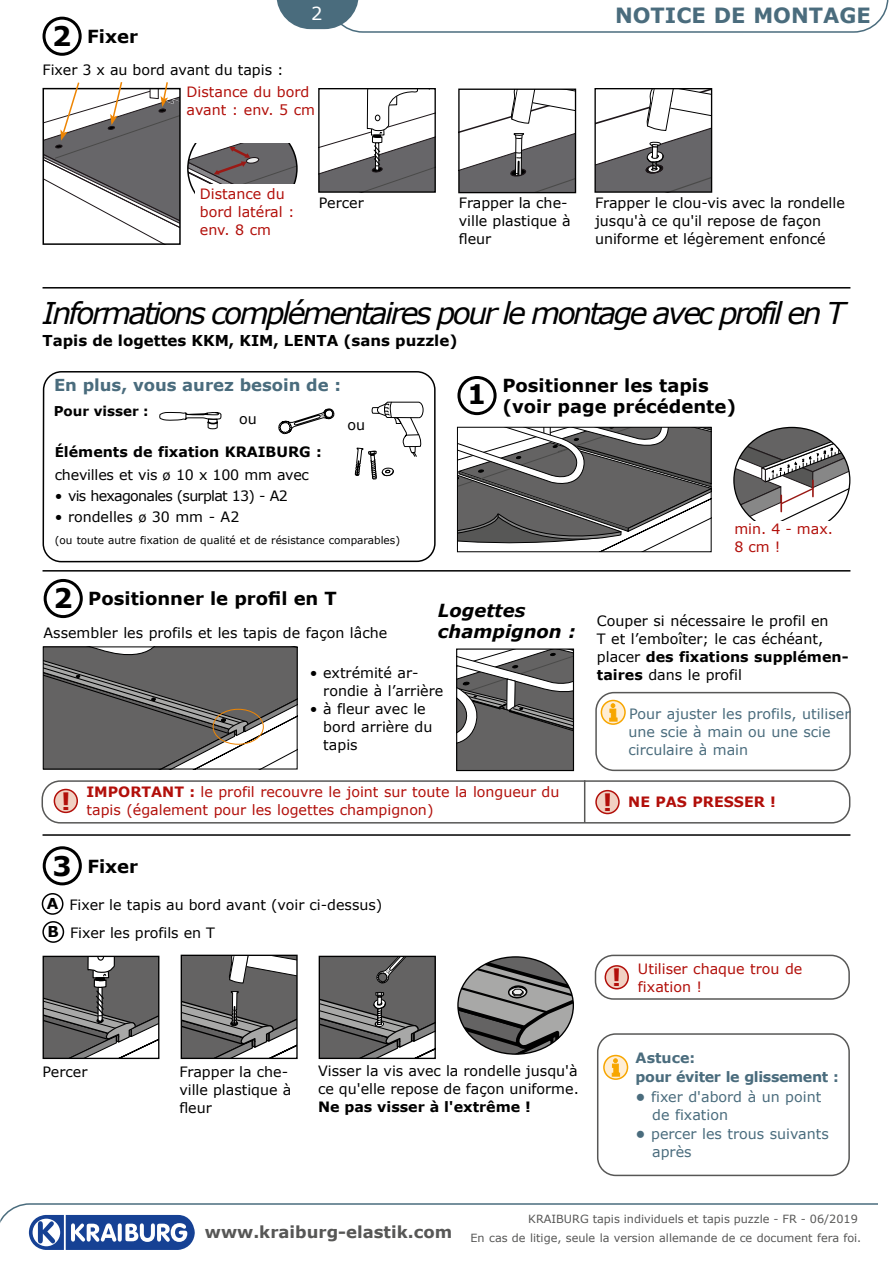
<style>
.page{position:relative;width:893px;height:1263px;background:#fff}
.page>*{position:absolute;margin:0;border:0;box-sizing:border-box;transform-origin:0 0}
.t1{font:italic 30px "Verdana";letter-spacing:-.09em;color:#000}
.t2{font:700 27px "Verdana";color:#000}
.t3{font:700 24px "Verdana";color:#b20f0a}
.t4{font:700 21px "Verdana";color:#4a6c7d}
.t5{font:700 18px/21px "Verdana";color:#000;text-align:center}
.t6{font:italic 700 18px/21px "Verdana";color:#000}
.t7{font:18px "Verdana";color:#fff}
.t8{font:700 16.5px "Verdana";color:#4a6c7d}
.t9{font:700 15px "Verdana";color:#000}
.t10{font:14.25px/18px "Verdana";color:#000}
.t11{font:14.25px/18px "Verdana";color:#b20f0a}
.t12{font:14.25px/18px "Verdana";color:#4a6c7d}
.t13{font:700 14.25px/22.5px "Verdana";color:#000}
.t14{font:700 14.25px/19.5px "Verdana";letter-spacing:-.025em;color:#4a6c7d}
.t15{font:14.25px "Verdana";letter-spacing:-.05em;color:#000}
.t16{font:700 14.25px "Verdana";color:#b20f0a}
.t17{font:700 13.5px "Verdana";color:#000}
.t18{font:11.25px "Verdana";color:#575756}
.t19{font:10.5px "Verdana";color:#000}
.s1{font-size:27px}
.s2{font-size:13.5px}
.s3{font-weight:400}
.s4{font-weight:400;font-size:13.5px}
.s5{font-weight:700}
.s6{font-size:24px}
.s7{font-weight:700;font-size:15px}
</style>
<div class="page">
<svg style="left:276px;top:0;width:612px;height:33px"></svg>
<svg style="left:0;top:1203px;width:878px;height:20px"></svg>
<svg style="left:27px;top:1213px;width:169px;height:37px"></svg>
<div style="left:43px;top:846px;width:39px;height:39px;border:3px solid #000;border-radius:50%"></div>
<div style="left:457px;top:376px;width:40px;height:39px;border:3px solid #000;border-radius:50%"></div>
<svg style="left:459px;top:429px;width:251px;height:121px"></svg>
<div style="left:457px;top:427px;width:255px;height:125px;border:1px solid #000"></div>
<svg style="left:735px;top:427px;width:116px;height:94px"></svg>
<div style="left:44px;top:579px;width:39px;height:39px;border:3px solid #000;border-radius:50%"></div>
<svg style="left:45px;top:648px;width:251px;height:119px;background:#767575"></svg>
<div style="left:43px;top:646px;width:255px;height:123px;border:1px solid #000"></div>
<div style="left:213px;top:709px;width:51px;height:36px;border:1px solid #ee8503;border-radius:50%"></div>
<svg style="left:458px;top:650px;width:114px;height:119px"></svg>
<div style="left:456px;top:648px;width:118px;height:123px;border:1px solid #000"></div>
<hr style="left:43px;top:570px;width:807px;height:2px;background:#000">
<hr style="left:43px;top:834px;width:807px;height:2px;background:#000">
<div style="left:43px;top:17px;width:39px;height:39px;border:3px solid #000;border-radius:50%"></div>
<div style="left:595px;top:692px;width:256px;height:79px;border:2px solid #575756;border-radius:18px"></div>
<div style="left:42px;top:780px;width:808px;height:43px;border:2px solid #575756;border-radius:18px"></div>
<div style="left:54px;top:789px;width:23px;height:23px;background:#f1d1c3;border-radius:50%"></div>
<div style="left:54px;top:789px;width:24px;height:24px;border:2px solid #b20f0a;border-radius:50%"></div>
<hr style="left:584px;top:780px;width:1px;height:43px;background:#575756">
<div style="left:596px;top:791px;width:23px;height:22px;background:#f1d1c3;border-radius:50%"></div>
<div style="left:595px;top:790px;width:25px;height:24px;border:2px solid #b20f0a;border-radius:50%"></div>
<div style="left:42px;top:893px;width:21px;height:22px;border:2px solid #000;border-radius:50%"></div>
<div style="left:42px;top:921px;width:22px;height:22px;border:2px solid #000;border-radius:50%"></div>
<svg style="left:45px;top:958px;width:112px;height:99px;background:#787777"></svg>
<div style="left:43px;top:956px;width:116px;height:103px;border:1px solid #000"></div>
<svg style="left:183px;top:957px;width:113px;height:100px"></svg>
<div style="left:181px;top:955px;width:117px;height:104px;border:1px solid #000"></div>
<svg style="left:321px;top:958px;width:113px;height:99px;background:#6e6d6d"></svg>
<div style="left:319px;top:956px;width:117px;height:103px;border:1px solid #000"></div>
<svg style="left:459px;top:957px;width:114px;height:97px"></svg>
<div style="left:595px;top:955px;width:255px;height:45px;border:2px solid #575756;border-radius:18px"></div>
<div style="left:605px;top:966px;width:23px;height:23px;background:#f1d1c3;border-radius:50%"></div>
<div style="left:605px;top:965px;width:24px;height:24px;border:2px solid #b20f0a;border-radius:50%"></div>
<div style="left:597px;top:1033px;width:253px;height:143px;border:2px solid #575756;border-radius:18px"></div>
<svg style="left:604px;top:1055px;width:23px;height:24px"></svg>
<div style="left:603px;top:1055px;width:25px;height:25px;border:2px solid #f7a600;border-radius:50%"></div>
<svg style="left:612px;top:1058px;width:8px;height:18px"></svg>
<div style="left:42px;top:371px;width:394px;height:191px;border:2px solid #000;border-radius:18px"></div>
<svg style="left:278px;top:408px;width:57px;height:27px"></svg>
<svg style="left:159px;top:412px;width:63px;height:17px"></svg>
<svg style="left:355px;top:401px;width:69px;height:79px"></svg>
<svg style="left:596px;top:90px;width:114px;height:101px"></svg>
<div style="left:594px;top:88px;width:118px;height:105px;border:1px solid #000"></div>
<svg style="left:460px;top:91px;width:114px;height:100px"></svg>
<div style="left:458px;top:89px;width:118px;height:104px;border:1px solid #000"></div>
<svg style="left:188px;top:143px;width:109px;height:51px;background:#7c7679"></svg>
<div style="left:196px;top:184px;width:109px;height:76px;background:#fff"></div>
<svg style="left:43px;top:82px;width:137px;height:162px"></svg>
<hr style="left:43px;top:287px;width:807px;height:2px;background:#000">
<svg style="left:601px;top:700px;width:24px;height:24px"></svg>
<div style="left:601px;top:700px;width:25px;height:25px;border:2px solid #f7a600;border-radius:50%"></div>
<svg style="left:609px;top:703px;width:8px;height:18px"></svg>
<svg style="left:320px;top:90px;width:114px;height:101px"></svg>
<div style="left:318px;top:88px;width:118px;height:105px;border:1px solid #000"></div>
<p class="t5" style="left:52px;top:25px;width:87px"><span class="s1">2</span> Fixer</p>
<p class="t10" style="left:43px;top:60px;width:243px">Fixer 3 x au bord avant du tapis :</p>
<p class="t7" style="left:311px;top:1px;width:13px">2</p>
<h3 class="t4" style="left:615px;top:1px;width:257px">NOTICE DE MONTAGE</h3>
<p class="t11" style="left:187px;top:83px;width:130px">Distance du bord avant : env. 5 cm</p>
<p class="t11" style="left:200px;top:185px;width:96px">Distance du bord latéral : env. 8 cm</p>
<p class="t10" style="left:319px;top:193px;width:46px">Percer</p>
<p class="t10" style="left:459px;top:194px;width:113px">Frapper la che&shy;ville plastique à fleur</p>
<p class="t10" style="left:595px;top:193px;width:251px">Frapper le clou-vis avec la rondelle jusqu'à ce qu'il repose de façon uniforme et légèrement enfoncé</p>
<h1 class="t1" style="left:43px;top:293px;width:804px">Informations complémentaires pour le montage avec profil en T</h1>
<p class="t9" style="left:43px;top:330px;width:417px">Tapis de logettes KKM, KIM, LENTA (sans puzzle)</p>
<p class="t8" style="left:54px;top:374px;width:289px">En plus, vous aurez besoin de :</p>
<p class="t17" style="left:54px;top:401px;width:96px">Pour visser :</p>
<p class="t10" style="left:239px;top:409px;width:19px">ou</p>
<p class="t13" style="left:55px;top:440px;width:269px"><span class="s2">É</span>léments de fixation KRAIBURG : <span class="s3">chevilles et vis</span> <span class="s4">ø</span> <span class="s3">10 x 100 mm avec</span></p>
<p class="t15" style="left:55px;top:486px;width:235px">• vis hexagonales (surplat 13) - A2</p>
<p class="t10" style="left:55px;top:507px;width:186px">• rondelles <span class="s2">ø</span> 30 mm - A2</p>
<p class="t10" style="left:348px;top:415px;width:19px">ou</p>
<p class="t19" style="left:55px;top:533px;width:347px">(ou toute autre fixation de qualité et de résistance comparables)</p>
<p class="t5" style="left:467px;top:374px;width:270px">Positionner les tapis<br><sup>1</sup> (voir page précédente)</p>
<p class="t11" style="left:734px;top:520px;width:100px">min. 4 - max.<br>8 cm !</p>
<p class="t5" style="left:53px;top:587px;width:285px"><span class="s1">2</span> Positionner le profil en T</p>
<p class="t6" style="left:438px;top:599px;width:139px">Logettes champignon :</p>
<p class="t10" style="left:44px;top:623px;width:345px">Assembler les profils et les tapis de façon lâche</p>
<p class="t10" style="left:597px;top:612px;width:253px">Couper si nécessaire le profil en<br>T et l’emboîter; le cas échéant, placer <span class="s5">des fixations supplémen&shy;taires</span> dans le profil</p>
<p class="t10" style="left:323px;top:663px;width:122px;text-indent:-13px">• extrémité ar&shy;rondie à l’arrière</p>
<p class="t10" style="left:323px;top:699px;width:111px;text-indent:-13px">• à fleur avec le bord arrière du tapis</p>
<p class="t12" style="left:628px;top:705px;width:223px">Pour ajuster les profils, utiliser une scie à main ou une scie circulaire à main</p>
<p class="t11" style="left:87px;top:783px;width:474px"><span class="s5">IMPORTANT :</span> le profil recouvre le joint sur toute la longueur du tapis (également pour les logettes champignon)</p>
<h3 class="t3" style="left:61px;top:784px;width:11px">!</h3>
<p class="t16" style="left:603px;top:792px;width:175px"><span class="s6">!</span> NE PAS PRESSER !</p>
<h2 class="t2" style="left:52px;top:846px;width:21px">3</h2>
<p class="t5" style="left:87px;top:855px;width:52px">Fixer</p>
<p class="t10" style="left:47px;top:890px;width:337px;line-height:28px"><span class="s7">A</span> Fixer le tapis au bord avant (voir ci-dessus)<br><span class="s7">B</span> Fixer les profils en T</p>
<p class="t10" style="left:43px;top:1062px;width:46px">Percer</p>
<p class="t10" style="left:179px;top:1062px;width:113px">Frapper la che&shy;ville plastique à fleur</p>
<p class="t10" style="left:318px;top:1062px;width:262px">Visser la vis avec la rondelle jusqu'à ce qu'elle repose de façon uniforme.</p>
<p class="t13" style="left:318px;top:1095px;width:214px">Ne pas visser à l'extrême !</p>
<h3 class="t3" style="left:612px;top:961px;width:11px">!</h3>
<p class="t11" style="left:638px;top:960px;width:166px">Utiliser chaque trou de fixation !</p>
<p class="t14" style="left:636px;top:1047px;width:205px">Astuce:<br>pour éviter le glissement :</p>
<p class="t12" style="left:652px;top:1087px;width:171px;text-indent:-17px"><span class="s5">•</span> fixer d'abord à un point de fixation</p>
<p class="t12" style="left:652px;top:1125px;width:178px;text-indent:-17px"><span class="s5">•</span> percer les trous suivants après</p>
<p class="t18" style="left:528px;top:1211px;width:331px">KRAIBURG tapis individuels et tapis puzzle - FR - 06/2019</p>
<p class="t18" style="left:205px;top:1230px;width:658px"><sup>www.kraiburg-elastik.com</sup> En cas de litige, seule la version allemande de ce document fera foi.</p>
</div>
